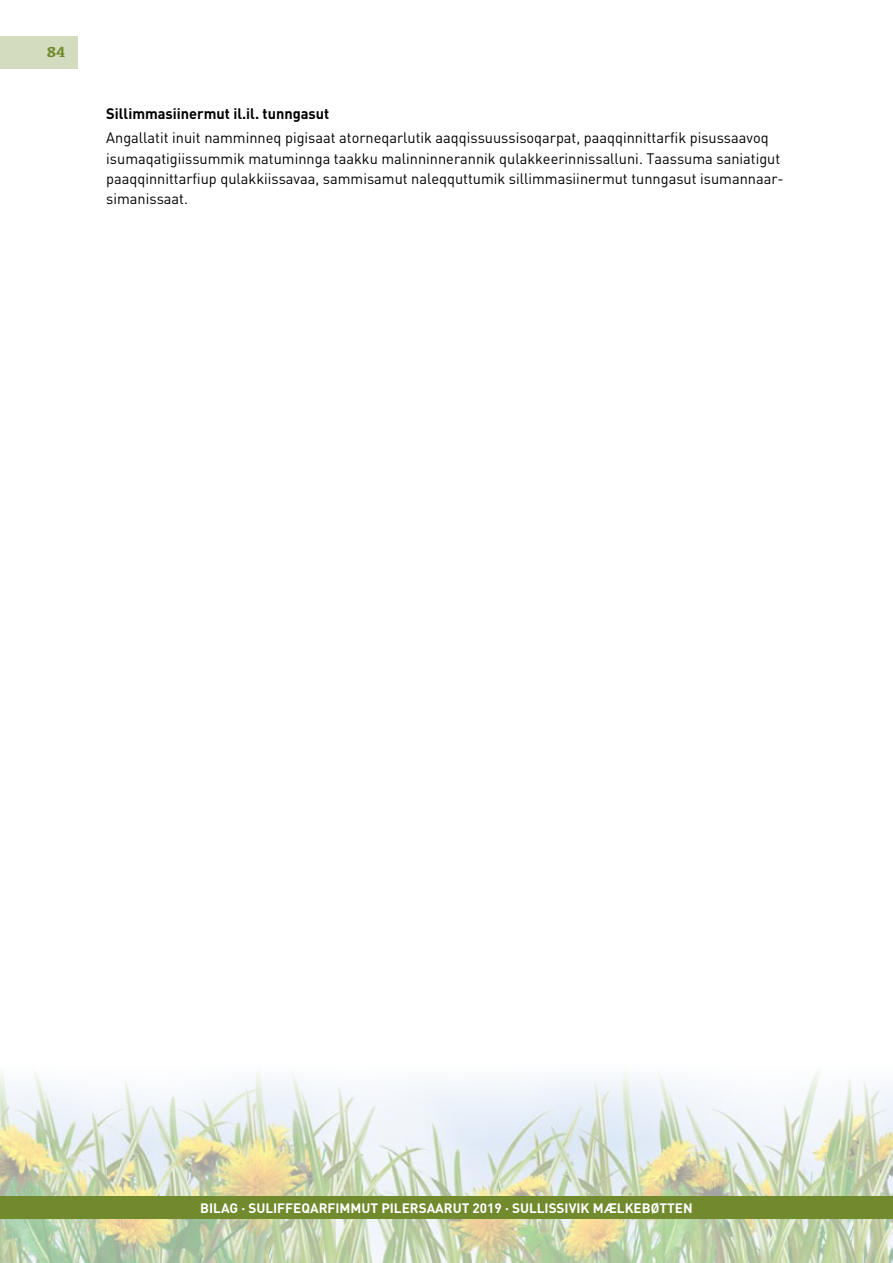
<style>
.page{position:relative;width:893px;height:1263px;background:#fff}
.page>*{position:absolute;margin:0;border:0;box-sizing:border-box;transform-origin:0 0}
.t1{font:15px/20.2px "DIN";color:#000}
.t2{font:700 15px "DIN";color:#000}
.t3{font:700 15px "Kefa";color:#708a2d}
.t4{font:700 13.5px "DIN";color:#fff}
</style>
<div class="page">
<img style="left:0;top:1072px;width:893px;height:191px">
<div style="left:0;top:36px;width:78px;height:33px;background:#d4dcc0"></div>
<div style="left:0;top:1196px;width:893px;height:23px;background:#708a2d"></div>
<p class="t3" style="left:47px;top:42px;width:20px">84</p>
<p class="t2" style="left:106px;top:104px;width:224px">Sillimmasiinermut il.il. tunngasut</p>
<p class="t1" style="left:106px;top:127px;width:679px">Angallatit inuit namminneq pigisaat atorneqarlutik aaqqissuussisoqarpat, paaqqinnittarfik pisussaavoq isumaqatigiissummik matuminnga taakku malinninnerannik qulakkeerinnissalluni. Taassuma saniatigut paaqqinnittarfiup qulakkiissavaa, sammisamut naleqquttumik sillimmasiinermut tunngasut isumannaar&shy;simanissaat.</p>
<p class="t4" style="left:200px;top:1199px;width:494px">BILAG · SULIFFEQARFIMMUT PILERSAARUT 2019 · SULLISSIVIK MÆLKEBØTTEN</p>
<p class="t4" style="left:224px;top:1199px;width:446px">SULIFFEQARFIMMUT PILERSAARUT 2019 · SULLISSIVIK MÆLKEBØTTEN</p>
</div>
